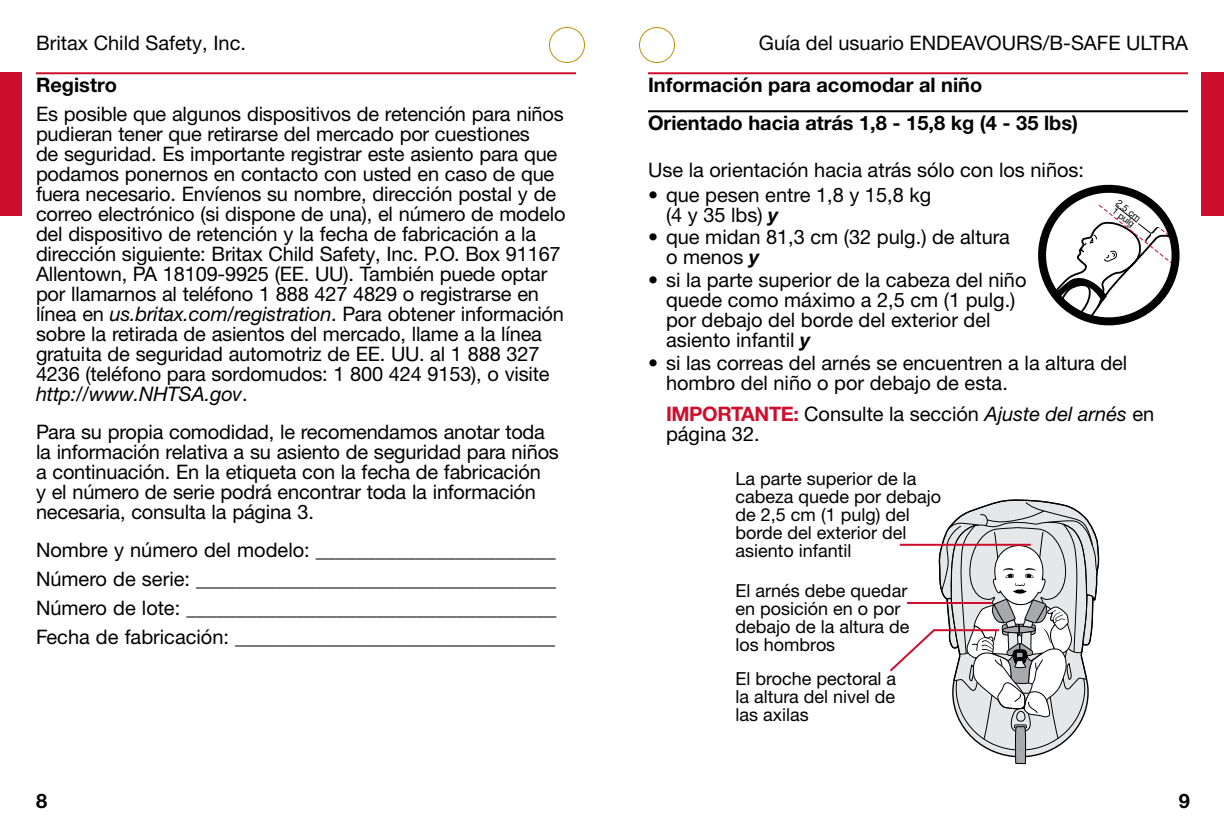
<style>
.page{position:relative;width:1224px;height:828px;background:#fff}
.page>*{position:absolute;margin:0;border:0;box-sizing:border-box;transform-origin:0 0}
.t1{font:20px/20px "Helvetica Neue LTW1 G";letter-spacing:-.01em;color:#000}
.t2{font:700 20px/38px "Helvetica Neue LTW1 G";color:#000}
.t3{font:18px/18px "Helvetica Neue LTW1 G";color:#000}
.t4{font:9.2px/8.2px "Helvetica Neue LTW1 G";color:#000}
.s1{font-style:italic}
.s2{font-weight:700;font-style:italic}
.s3{font-weight:700;color:#ce0e2d}
</style>
<div class="page">
<div style="left:1202px;top:72px;width:22px;height:144px;background:#ce0e2d"></div>
<div style="left:0;top:72px;width:22px;height:144px;background:#ce0e2d"></div>
<div style="left:639px;top:27px;width:36px;height:36px;border:1px solid #bc9109;border-radius:50%"></div>
<div style="left:549px;top:27px;width:36px;height:36px;border:1px solid #bc9109;border-radius:50%"></div>
<hr style="left:36px;top:72px;width:540px;height:2px;background:#ce0e2d">
<hr style="left:648px;top:72px;width:540px;height:2px;background:#ce0e2d">
<hr style="left:648px;top:110px;width:540px;height:2px;background:#000">
<svg style="left:1038px;top:184px;width:142px;height:142px"></svg>
<svg style="left:890px;top:499px;width:210px;height:265px"></svg>
<p class="t1" style="left:36px;top:33px;width:211px">Britax Child Safety, Inc.</p>
<p class="t1" style="left:759px;top:33px;width:431px">Guía del usuario ENDEAVOURS/B-SAFE ULTRA</p>
<p class="t2" style="left:36px;top:66px;width:82px">Registro</p>
<p class="t1" style="left:36px;top:104px;width:531px">Es posible que algunos dispositivos de retención para niños pudieran tener que retirarse del mercado por cuestiones<br>de seguridad. Es importante registrar este asiento para que podamos ponernos en contacto con usted en caso de que fuera necesario. Envíenos su nombre, dirección postal y de correo electrónico (si dispone de una), el número de modelo del dispositivo de retención y la fecha de fabricación a la dirección siguiente: Britax Child Safety, Inc. P.O. Box 91167<br>Allentown, PA 18109-9925 (EE. UU). También puede optar por llamarnos al teléfono 1 888 427 4829 o registrarse en línea en <span class="s1">us.britax.com/registration</span>. Para obtener información sobre la retirada de asientos del mercado, llame a la línea gratuita de seguridad automotriz de EE. UU. al 1 888 327<br>4236 (teléfono para sordomudos: 1 800 424 9153), o visite <span class="s1">http://www.NHTSA.gov</span>.</p>
<p class="t1" style="left:36px;top:422px;width:524px">Para su propia comodidad, le recomendamos anotar toda la información relativa a su asiento de seguridad para niños a continuación. En la etiqueta con la fecha de fabricación<br>y el número de serie podrá encontrar toda la información necesaria, consulta la página 3.</p>
<p class="t1" style="left:36px;top:536px;width:522px;line-height:29px;text-align:justify">Nombre y número del modelo: ________________________ Número de serie: ____________________________________ Número de lote: _____________________________________ Fecha de fabricación: ________________________________</p>
<p class="t2" style="left:648px;top:66px;width:432px">Información para acomodar al niño<br>Orientado hacia atrás 1,8 - 15,8 kg (4 - 35 lbs)</p>
<p class="t1" style="left:648px;top:160px;width:438px">Use la orientación hacia atrás sólo con los niños:</p>
<p class="t1" style="left:666px;top:184px;width:267px;text-indent:-18px">• que pesen entre 1,8 y 15,8 kg (4 y 35 lbs) <span class="s2">y</span></p>
<p class="t1" style="left:666px;top:227px;width:345px;text-indent:-18px">• que midan 81,3 cm (32 pulg.) de altura o menos <span class="s2">y</span></p>
<p class="t1" style="left:666px;top:270px;width:362px;text-indent:-18px">• si la parte superior de la cabeza del niño quede como máximo a 2,5 cm (1 pulg.) por debajo del borde del exterior del asiento infantil <span class="s2">y</span></p>
<p class="t1" style="left:666px;top:353px;width:463px;text-indent:-18px">• si las correas del arnés se encuentren a la altura del hombro del niño o por debajo de esta.</p>
<p class="t1" style="left:666px;top:403px;width:490px"><span class="s3">IMPORTANTE:</span> Consulte la sección <span class="s1">Ajuste del arnés</span> en página 32.</p>
<p class="t4" style="left:1120px;top:199px;width:30px;rotate:38deg">2.5 cm<br>1 pulg</p>
<p class="t3" style="left:736px;top:469px;width:207px">La parte superior de la cabeza quede por debajo de 2,5 cm (1 pulg) del borde del exterior del asiento infantil</p>
<p class="t3" style="left:736px;top:582px;width:175px">El arnés debe quedar en posición en o por debajo de la altura de los hombros</p>
<p class="t3" style="left:736px;top:670px;width:162px;text-align:justify">El broche pectoral a la altura del nivel de las axilas</p>
<p class="t2" style="left:36px;top:782px;width:13px">8</p>
<p class="t2" style="left:1179px;top:782px;width:13px">9</p>
</div>
